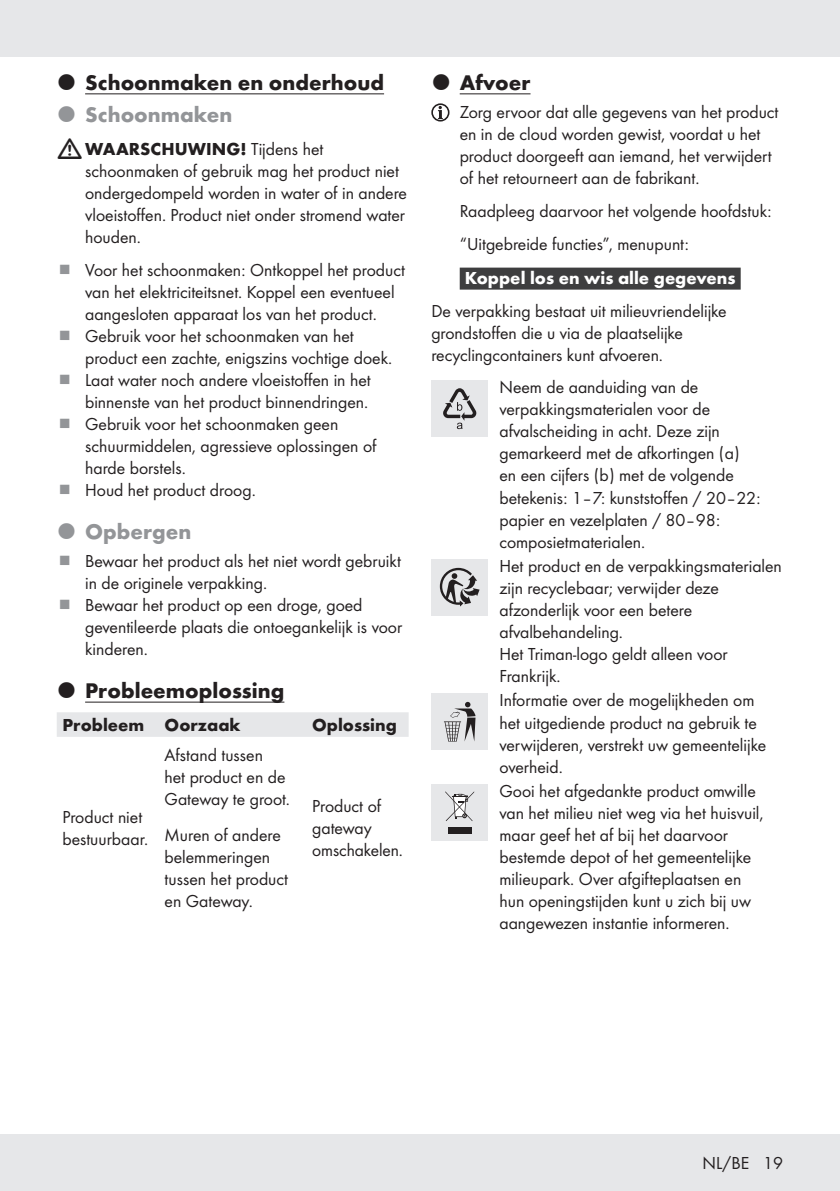
<style>
.page{position:relative;width:840px;height:1191px;background:#fff}
.page>*{position:absolute;margin:0;border:0;box-sizing:border-box;transform-origin:0 0}
.t1{font:700 22px "Futura";color:#231f20}
.t2{font:700 22px "Futura";color:#939598}
.Body{font:18px/22px "Futura Boo";color:#231f20}
.Indent{font:18px/22px "Futura Boo";color:#231f20}
.Body_SB{font:18px/22px "Futura Boo";color:#231f20}
.Indent_SB{font:18px "Futura Boo";color:#231f20}
.Indent_SB-2{font:700 18px "Futura";color:#fff}
.Headline__Table{font:700 18px "Futura";color:#231f20}
.s1{font-family:"Futura";font-weight:700}
.s2{color:#3e3e3f}
</style>
<div class="page">
<div style="left:0;top:1134px;width:839px;height:57px;background:#e6e7e9"></div>
<div style="left:0;top:0;width:839px;height:57px;background:#e6e7e9"></div>
<hr style="left:85px;top:93px;width:299px;height:1px;background:#231f20">
<hr style="left:85px;top:701px;width:199px;height:1px;background:#231f20">
<div style="left:57px;top:712px;width:351px;height:25px;background:#e6e7e9"></div>
<hr style="left:459px;top:93px;width:71px;height:1px;background:#231f20">
<div style="left:459px;top:268px;width:281px;height:22px;background:#3e3e3f"></div>
<svg style="left:432px;top:104px;width:16px;height:17px"></svg>
<div style="left:431px;top:103px;width:18px;height:18px;border:2px solid #231f20;border-radius:50%"></div>
<svg style="left:437px;top:106px;width:5px;height:13px"></svg>
<div style="left:431px;top:380px;width:57px;height:57px;background:#e6e7e9"></div>
<svg style="left:443px;top:388px;width:33px;height:41px"></svg>
<div style="left:431px;top:559px;width:57px;height:56px;background:#e6e7e9"></div>
<svg style="left:439px;top:568px;width:40px;height:38px"></svg>
<div style="left:431px;top:693px;width:57px;height:57px;background:#e6e7e9"></div>
<svg style="left:444px;top:702px;width:31px;height:39px"></svg>
<div style="left:431px;top:784px;width:57px;height:56px;background:#e6e7e9"></div>
<div style="left:447px;top:827px;width:24px;height:6px;background:#231f20"></div>
<svg style="left:445px;top:791px;width:29px;height:30px"></svg>
<p class="t1" style="left:85px;top:66px;width:300px">Schoonmaken en onderhoud</p>
<p class="t2" style="left:85px;top:98px;width:149px">Schoonmaken</p>
<p class="Body" style="left:85px;top:137px;width:323px"><span class="s1">WAARSCHUWING!</span> Tijdens het schoonmaken of gebruik mag het product niet ondergedompeld worden in water of in andere vloeistoffen. Product niet onder stromend water houden.</p>
<p class="Body" style="left:85px;top:258px;width:321px">Voor het schoonmaken: Ontkoppel het product van het elektriciteitsnet. Koppel een eventueel aangesloten apparaat los van het product.</p>
<p class="Body" style="left:85px;top:324px;width:306px">Gebruik voor het schoonmaken van het product een zachte, enigszins vochtige doek.</p>
<p class="Body" style="left:85px;top:368px;width:287px">Laat water noch andere vloeistoffen in het binnenste van het product binnendringen.</p>
<p class="Body" style="left:85px;top:412px;width:293px">Gebruik voor het schoonmaken geen schuurmiddelen, agressieve oplossingen of harde borstels.</p>
<p class="Body" style="left:85px;top:478px;width:170px">Houd het product droog.</p>
<p class="t2" style="left:85px;top:516px;width:108px">Opbergen</p>
<p class="Body" style="left:85px;top:549px;width:317px">Bewaar het product als het niet wordt gebruikt in de originele verpakking.</p>
<p class="Body" style="left:85px;top:593px;width:318px">Bewaar het product op een droge, goed geventileerde plaats die ontoegankelijk is voor kinderen.</p>
<p class="t1" style="left:85px;top:674px;width:201px">Probleemoplossing</p>
<p class="Headline__Table" style="left:62px;top:712px;width:83px">Probleem</p>
<p class="Headline__Table" style="left:164px;top:712px;width:78px">Oorzaak</p>
<p class="Headline__Table" style="left:312px;top:712px;width:86px">Oplossing</p>
<p class="Body" style="left:62px;top:805px;width:85px">Product niet bestuurbaar.</p>
<p class="Body" style="left:164px;top:743px;width:125px">Afstand tussen het product en de<br>Gateway te groot.</p>
<p class="Body" style="left:164px;top:823px;width:125px">Muren of andere belemmeringen tussen het product en Gateway.</p>
<p class="Body" style="left:312px;top:794px;width:90px">Product of gateway omschakelen.</p>
<p class="t1" style="left:459px;top:66px;width:72px">Afvoer</p>
<p class="Indent" style="left:459px;top:100px;width:320px">Zorg ervoor dat alle gegevens van het product en in de cloud worden gewist, voordat u het product doorgeeft aan iemand, het verwijdert of het retourneert aan de fabrikant.</p>
<p class="Indent_SB" style="left:459px;top:198px;width:313px">Raadpleeg daarvoor het volgende hoofdstuk:</p>
<p class="Indent_SB" style="left:459px;top:232px;width:230px">“Uitgebreide functies”, menupunt:</p>
<p class="Indent_SB-2" style="left:459px;top:264px;width:282px"><span class="s2">{</span>Koppel los en wis alle gegevens<span class="s2">}</span></p>
<p class="Body_SB" style="left:431px;top:299px;width:297px">De verpakking bestaat uit milieuvriendelijke grondstoffen die u via de plaatselijke recyclingcontainers kunt afvoeren.</p>
<p class="Body" style="left:499px;top:375px;width:262px">Neem de aanduiding van de verpakkingsmaterialen voor de afvalscheiding in acht. Deze zijn gemarkeerd met de afkortingen (a) en een cijfers (b) met de volgende betekenis: 1–7: kunststoffen / 20–22: papier en vezelplaten / 80–98: composietmaterialen.</p>
<p class="Body" style="left:499px;top:554px;width:284px">Het product en de verpakkingsmaterialen zijn recyclebaar; verwijder deze afzonderlijk voor een betere afvalbehandeling.<br>Het Triman-logo geldt alleen voor<br>Frankrijk.</p>
<p class="Body" style="left:499px;top:688px;width:268px">Informatie over de mogelijkheden om het uitgediende product na gebruik te verwijderen, verstrekt uw gemeentelijke overheid.</p>
<p class="Body" style="left:499px;top:779px;width:265px">Gooi het afgedankte product omwille van het milieu niet weg via het huisvuil, maar geef het af bij het daarvoor bestemde depot of het gemeentelijke milieupark. Over afgifteplaatsen en hun openingstijden kunt u zich bij uw aangewezen instantie informeren.</p>
<p class="Body" style="left:702px;top:1151px;width:82px">NL/BE 19</p>
</div>
